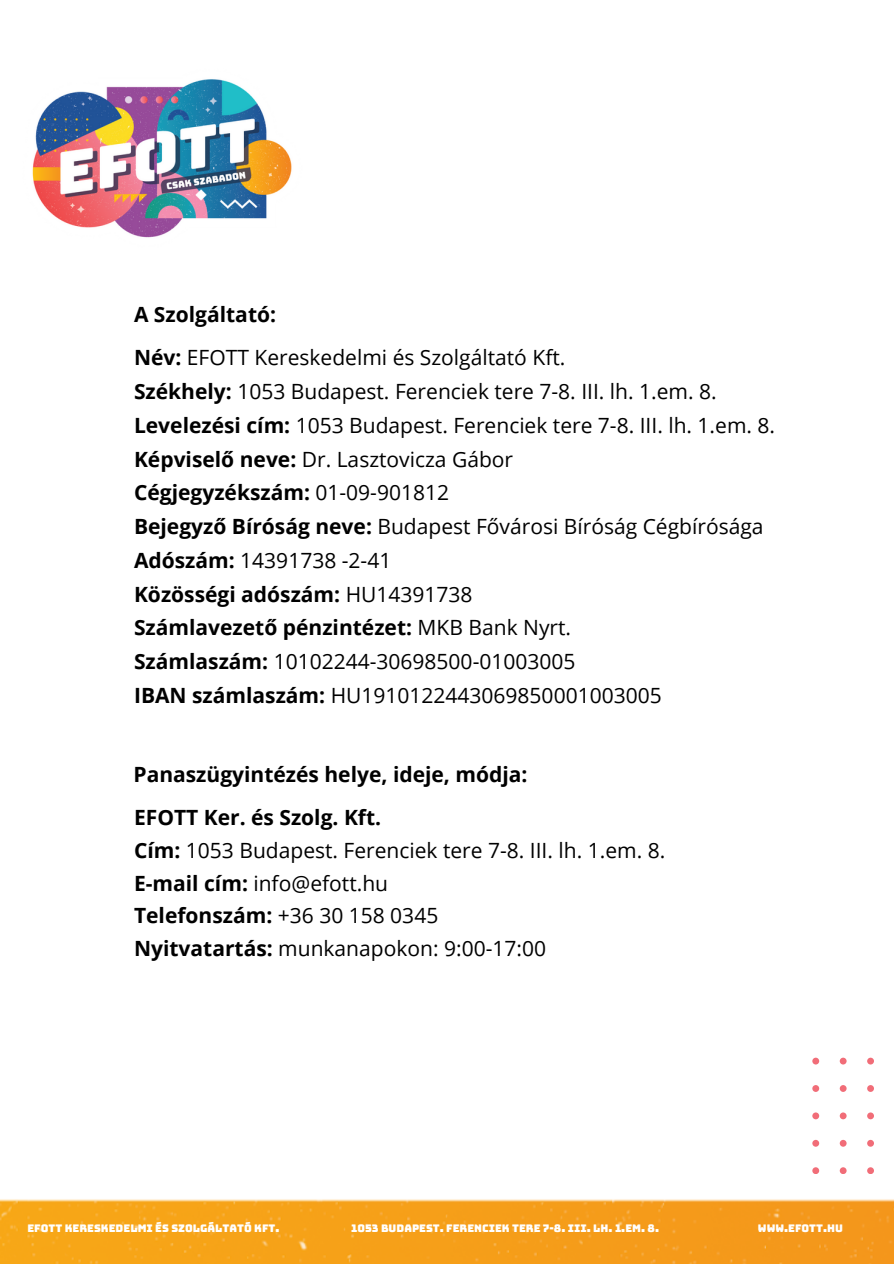
<style>
.page{position:relative;width:894px;height:1264px;background:#fff}
.page>*{position:absolute;margin:0;border:0;box-sizing:border-box;transform-origin:0 0}
.t1{font:21px/33.8px "Open Sans";color:#000}
.t2{font:700 21px "Open Sans";color:#000}
.t3{font:10.5px "Bungee";color:#fff}
.s1{font-weight:700}
</style>
<div class="page">
<img style="left:0;top:1173px;width:893px;height:90px">
<img style="left:32px;top:79px;width:260px;height:159px">
<svg style="left:812px;top:1057px;width:62px;height:116px"></svg>
<h2 class="t2" style="left:134px;top:299px;width:143px">A Szolgáltató:</h2>
<h1 class="t1" style="left:134px;top:340px;width:642px"><span class="s1">Név:</span> EFOTT Kereskedelmi és Szolgáltató Kft.<br><span class="s1">Székhely:</span> 1053 Budapest. Ferenciek tere 7-8. III. lh. 1.em. 8.<br><span class="s1">Levelezési cím:</span> 1053 Budapest. Ferenciek tere 7-8. III. lh. 1.em. 8.<br><span class="s1">Képviselő neve:</span> Dr. Lasztovicza Gábor<br><span class="s1">Cégjegyzékszám:</span> 01-09-901812<br><span class="s1">Bejegyző Bíróság neve:</span> Budapest Fővárosi Bíróság Cégbírósága <span class="s1">Adószám:</span> 14391738 -2-41<br><span class="s1">Közösségi adószám:</span> HU14391738<br><span class="s1">Számlavezető pénzintézet:</span> MKB Bank Nyrt.<br><span class="s1">Számlaszám:</span> 10102244-30698500-01003005<br><span class="s1">IBAN számlaszám:</span> HU1910122443069850001003005</h1>
<h1 class="t2" style="left:133px;top:759px;width:395px">Panaszügyintézés helye, ideje, módja:</h1>
<h2 class="t1" style="left:134px;top:801px;width:532px;line-height:32.7px"><span class="s1">EFOTT Ker. és Szolg. Kft.<br>Cím:</span> 1053 Budapest. Ferenciek tere 7-8. III. lh. 1.em. 8.<br><span class="s1">E-mail cím:</span> info@efott.hu<br><span class="s1">Telefonszám:</span> +36 30 158 0345<br><span class="s1">Nyitvatartás:</span> munkanapokon: 9:00-17:00</h2>
<p class="t3" style="left:27px;top:1223px;width:253px">EFOTT KERESKEDELMI ÉS SZOLGÁLTATÓ KFT.</p>
<p class="t3" style="left:351px;top:1223px;width:309px">1053 BUDAPEST. FERENCIEK TERE 7-8. III. LH. 1.EM. 8.</p>
<p class="t3" style="left:757px;top:1223px;width:86px">WWW.EFOTT.HU</p>
</div>
